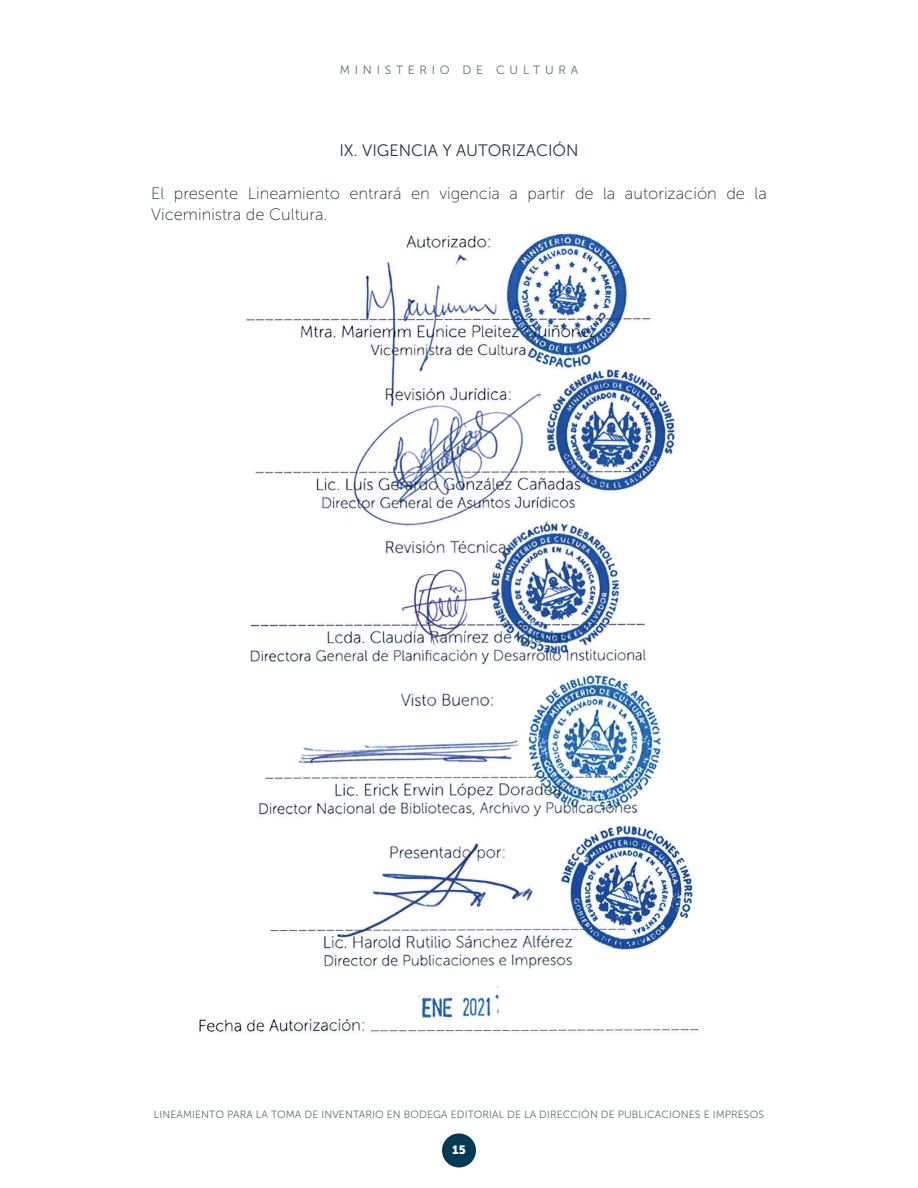
<style>
.page{position:relative;width:918px;height:1188px;background:#fff}
.page>*{position:absolute;margin:0;border:0;box-sizing:border-box;transform-origin:0 0}
.t1{font:16.5px/21.3px "Museo Sans 100";color:#253540}
.t2{font:16.5px "Museo Sans 300";color:#253540}
.t3{font:12px "Museo Sans 300";letter-spacing:.4em;color:#616970}
.t4{font:12px "Museo Sans 900";color:#fff}
.t5{font:10.5px "Museo Sans 300";letter-spacing:.01em;color:#616970}
</style>
<div class="page">
<div style="left:442px;top:1133px;width:34px;height:34px;background:#033b53;border-radius:50%"></div>
<img style="left:198px;top:233px;width:501px;height:800px">
<p class="t3" style="left:340px;top:63px;width:240px">MINISTERIO DE CULTURA</p>
<h1 class="t2" style="left:339px;top:142px;width:241px">IX. VIGENCIA Y AUTORIZACIÓN</h1>
<h1 class="t1" style="left:151px;top:183px;width:617px">El presente Lineamiento entrará en vigencia a partir de la autorización de la<br>Viceministra de Cultura.</h1>
<p class="t5" style="left:154px;top:1109px;width:612px">LINEAMIENTO PARA LA TOMA DE INVENTARIO EN BODEGA EDITORIAL DE LA DIRECCIÓN DE PUBLICACIONES E IMPRESOS</p>
<p class="t4" style="left:452px;top:1143px;width:15px">15</p>
</div>
